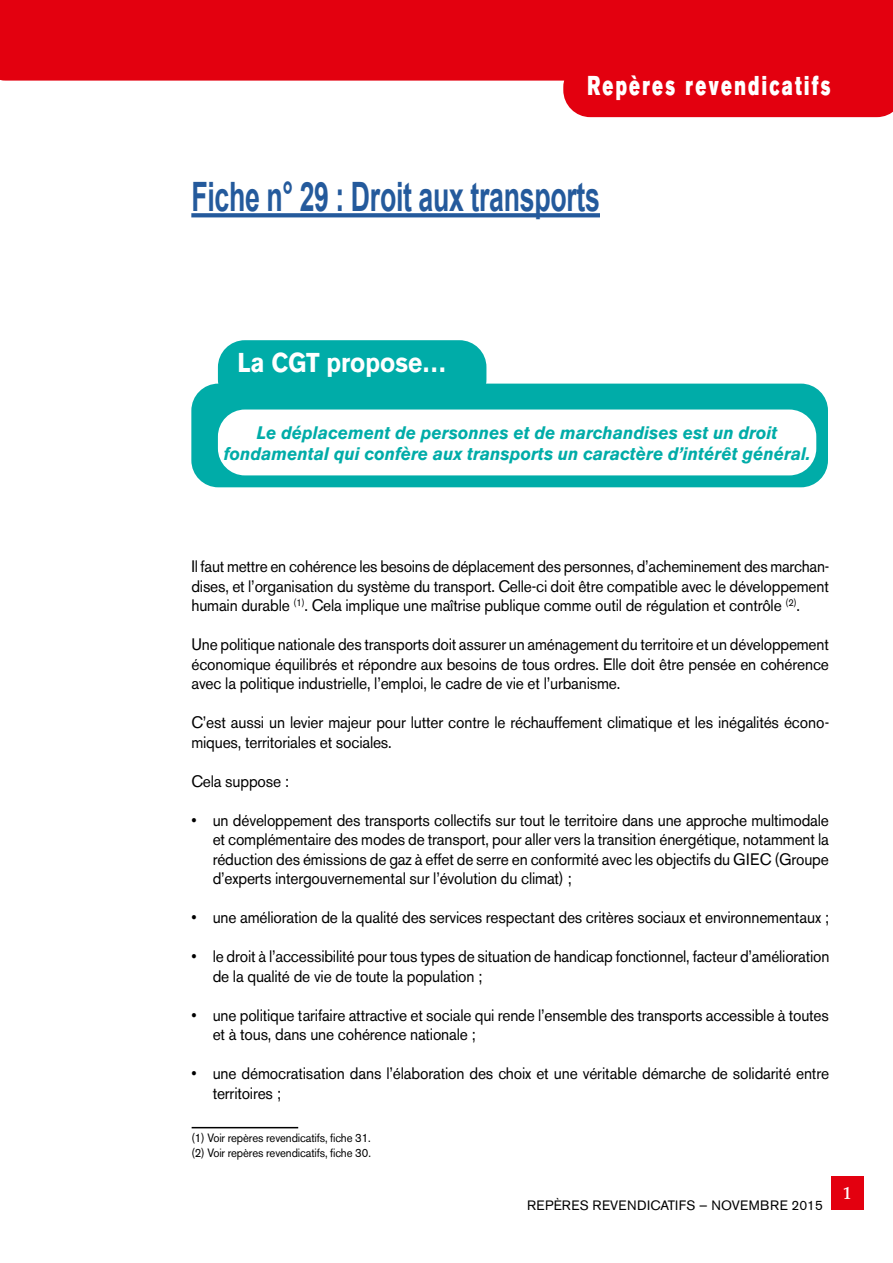
<style>
.page{position:relative;width:893px;height:1263px;background:#fff}
.page>*{position:absolute;margin:0;border:0;box-sizing:border-box;transform-origin:0 0}
.t1{font:700 40.5px "Arial";letter-spacing:-.01em;color:#245a9c;scale:.66 1}
.t2{font:27px "Akzidenz Grotesk BE Super";letter-spacing:.13em;color:#fff;scale:.67 1}
.t3{font:700 27px "Akzidenz Grotesk BE";color:#fff;scale:.9 1}
.t4{font:italic 700 18px/21px "Akzidenz Grotesk BE";color:#00aca8;text-align:center;scale:.95 1}
.t5{font:700 18px "Palatino";color:#fff;scale:.83 1}
.t6{font:16.5px/19.5px "Akzidenz Grotesk BE";letter-spacing:-.01em;color:#000;scale:.94 1}
.t7{font:13.5px "Akzidenz Grotesk BE";letter-spacing:.02em;color:#000}
.t8{font:12px/15px "Akzidenz Grotesk BE";letter-spacing:-.01em;color:#000;scale:.94 1}
</style>
<div class="page">
<div style="left:563px;top:81px;width:330px;height:36px;background:#e3000f"></div>
<div style="left:0;top:0;width:893px;height:81px;background:#e3000f"></div>
<div style="left:831px;top:1176px;width:32px;height:34px;background:#e3000f"></div>
<div style="left:218px;top:340px;width:268px;height:66px;background:#00aca8;border-radius:27px"></div>
<div style="left:191px;top:384px;width:637px;height:103px;background:#00aca8;border-radius:27px"></div>
<div style="left:218px;top:409px;width:598px;height:66px;background:#fff;border-radius:27px"></div>
<svg style="left:191px;top:213px;width:409px;height:4px;background:#2e61a0"></svg>
<hr style="left:192px;top:1127px;width:106px;height:1px;background:#000">
<h2 class="t2" style="left:587px;top:70px;width:365px">Repères revendicatifs</h2>
<h1 class="t1" style="left:191px;top:170px;width:621px">Fiche n° 29 : Droit aux transports</h1>
<h2 class="t3" style="left:237px;top:347px;width:234px">La CGT propose…</h2>
<p class="t4" style="left:224px;top:422px;width:619px">Le déplacement de personnes et de marchandises est un droit fondamental qui confère aux transports un caractère d’intérêt général.</p>
<p class="t6" style="left:191px;top:557px;width:680px;text-align:justify">Il faut mettre en cohérence les besoins de déplacement des personnes, d’acheminement des marchan&shy;dises, et l’organisation du système du transport. Celle-ci doit être compatible avec le développement humain durable <sup>(1)</sup>. Cela implique une maîtrise publique comme outil de régulation et contrôle <sup>(2)</sup>.</p>
<p class="t6" style="left:191px;top:635px;width:680px;text-align:justify">Une politique nationale des transports doit assurer un aménagement du territoire et un développement économique équilibrés et répondre aux besoins de tous ordres. Elle doit être pensée en cohérence avec la politique industrielle, l’emploi, le cadre de vie et l’urbanisme.</p>
<p class="t6" style="left:191px;top:713px;width:680px">C’est aussi un levier majeur pour lutter contre le réchauffement climatique et les inégalités écono&shy;miques, territoriales et sociales.</p>
<p class="t6" style="left:191px;top:771px;width:105px">Cela suppose :</p>
<p class="t6" style="left:213px;top:810px;width:657px;text-align:justify;text-indent:-21px">• un développement des transports collectifs sur tout le territoire dans une approche multimodale et complémentaire des modes de transport, pour aller vers la transition énergétique, notamment la réduction des émissions de gaz à effet de serre en conformité avec les objectifs du GIEC (Groupe d’experts intergouvernemental sur l’évolution du climat) ;</p>
<p class="t6" style="left:191px;top:908px;width:680px">• une amélioration de la qualité des services respectant des critères sociaux et environnementaux ;</p>
<p class="t6" style="left:213px;top:947px;width:658px;text-indent:-21px">• le droit à l’accessibilité pour tous types de situation de handicap fonctionnel, facteur d’amélioration de la qualité de vie de toute la population ;</p>
<p class="t6" style="left:213px;top:1005px;width:657px;text-indent:-21px">• une politique tarifaire attractive et sociale qui rende l’ensemble des transports accessible à toutes et à tous, dans une cohérence nationale ;</p>
<p class="t6" style="left:213px;top:1064px;width:657px;text-indent:-21px">• une démocratisation dans l’élaboration des choix et une véritable démarche de solidarité entre territoires ;</p>
<p class="t8" style="left:191px;top:1130px;width:193px">(1) Voir repères revendicatifs, fiche 31. (2) Voir repères revendicatifs, fiche 30.</p>
<p class="t7" style="left:527px;top:1197px;width:297px">REPÈRES REVENDICATIFS — NOVEMBRE 2015</p>
<p class="t5" style="left:843px;top:1178px;width:11px">1</p>
</div>
